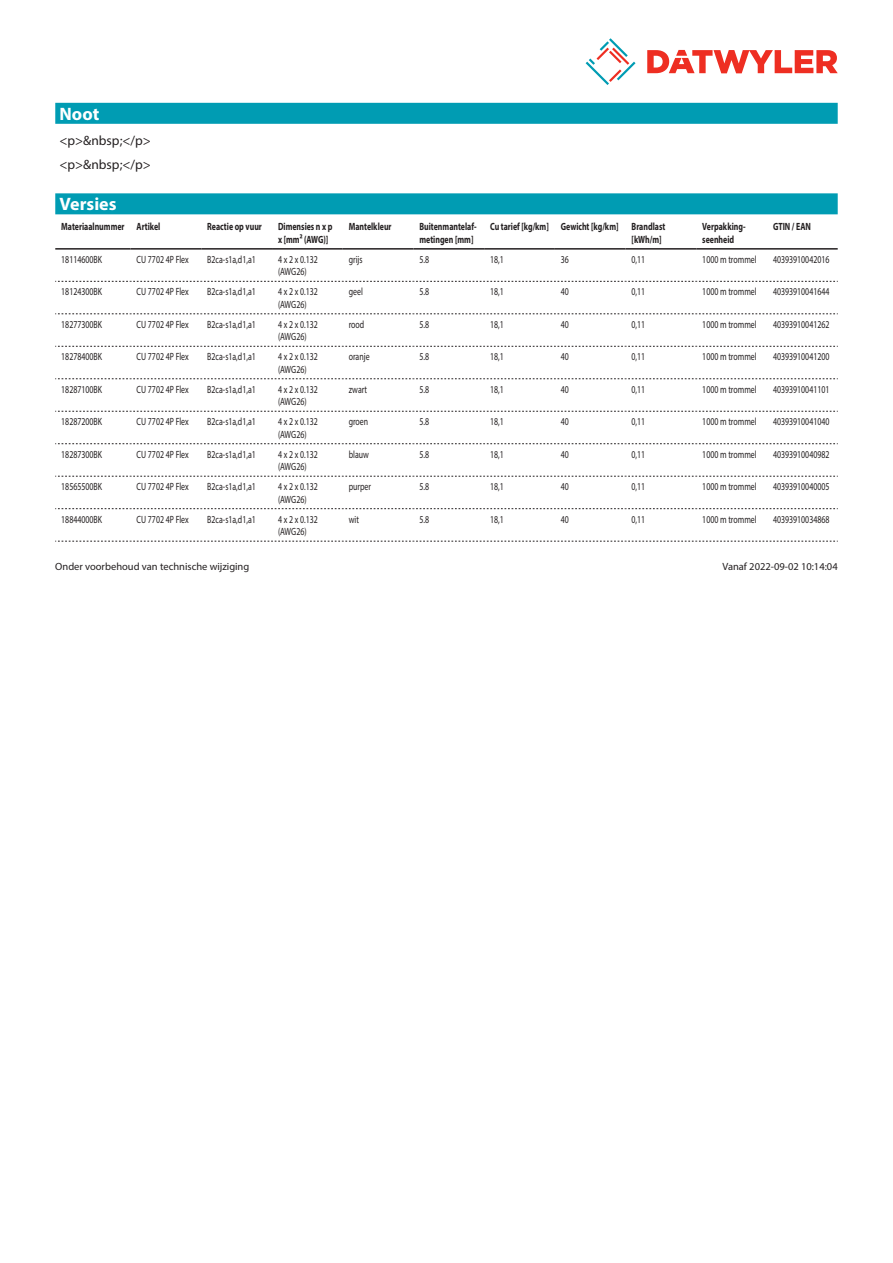
<style>
.page{position:relative;width:893px;height:1263px;background:#fff}
.page>*{position:absolute;margin:0;border:0;box-sizing:border-box;transform-origin:0 0}
.Standard_Head_Proper{font:700 18px "Myriad Pro";color:#fff}
.Standard_text{font:13.5px "Myriad Pro";color:#231f20}
.myriadlight{font:10.5px/12.6px "Myriad Pro";color:#231f20;scale:.75 1}
.myriadbold{font:700 10.5px/12.6px "Myriad Pro";color:#231f20;scale:.75 1}
.Footnote{font:10.5px "Myriad Pro";color:#231f20}
</style>
<div class="page">
<svg style="left:586px;top:38px;width:49px;height:47px"></svg>
<svg style="left:647px;top:50px;width:191px;height:23px"></svg>
<div style="left:55px;top:103px;width:783px;height:21px;background:#009cb3"></div>
<div style="left:55px;top:193px;width:783px;height:21px;background:#009cb3"></div>
<hr style="left:55px;top:248px;width:76px;height:2px;background:#231f20">
<hr style="left:131px;top:248px;width:70px;height:2px;background:#231f20">
<hr style="left:201px;top:248px;width:71px;height:2px;background:#231f20">
<hr style="left:272px;top:248px;width:71px;height:2px;background:#231f20">
<hr style="left:343px;top:248px;width:70px;height:2px;background:#231f20">
<hr style="left:413px;top:248px;width:71px;height:2px;background:#231f20">
<hr style="left:484px;top:248px;width:71px;height:2px;background:#231f20">
<hr style="left:555px;top:248px;width:71px;height:2px;background:#231f20">
<hr style="left:626px;top:248px;width:70px;height:2px;background:#231f20">
<hr style="left:696px;top:248px;width:71px;height:2px;background:#231f20">
<hr style="left:767px;top:248px;width:71px;height:2px;background:#231f20">
<svg style="left:55px;top:281px;width:783px;height:1px"></svg>
<svg style="left:55px;top:314px;width:783px;height:1px"></svg>
<svg style="left:55px;top:346px;width:783px;height:1px"></svg>
<svg style="left:55px;top:378px;width:783px;height:1px"></svg>
<svg style="left:55px;top:411px;width:783px;height:1px"></svg>
<svg style="left:55px;top:443px;width:783px;height:1px"></svg>
<svg style="left:55px;top:476px;width:783px;height:1px"></svg>
<svg style="left:55px;top:508px;width:783px;height:1px"></svg>
<svg style="left:55px;top:541px;width:783px;height:1px"></svg>
<p class="Standard_Head_Proper" style="left:60px;top:102px;width:41px">Noot</p>
<p class="Standard_text" style="left:60px;top:132px;width:93px">&lt;p&gt;&amp;nbsp;&lt;/p&gt;</p>
<p class="Standard_text" style="left:60px;top:156px;width:93px">&lt;p&gt;&amp;nbsp;&lt;/p&gt;</p>
<p class="Standard_Head_Proper" style="left:60px;top:193px;width:59px">Versies</p>
<p class="myriadbold" style="left:61px;top:220px;width:86px">Materiaalnummer</p>
<p class="myriadbold" style="left:137px;top:220px;width:33px">Artikel</p>
<p class="myriadbold" style="left:207px;top:220px;width:74px">Reactie op vuur</p>
<p class="myriadbold" style="left:278px;top:220px;width:74px">Dimensies n x p x [mm² (AWG)]</p>
<p class="myriadbold" style="left:349px;top:220px;width:59px">Mantelkleur</p>
<p class="myriadbold" style="left:419px;top:220px;width:78px">Buitenmantelaf&shy;metingen [mm]</p>
<p class="myriadbold" style="left:490px;top:220px;width:80px">Cu tarief [kg/km]</p>
<p class="myriadbold" style="left:561px;top:220px;width:78px">Gewicht [kg/km]</p>
<p class="myriadbold" style="left:632px;top:220px;width:47px">Brandlast [kWh/m]</p>
<p class="myriadbold" style="left:702px;top:220px;width:59px">Verpakking&shy;seenheid</p>
<p class="myriadbold" style="left:773px;top:220px;width:52px">GTIN / EAN</p>
<p class="myriadlight" style="left:61px;top:253px;width:56px">18114600BK</p>
<p class="myriadlight" style="left:137px;top:253px;width:71px">CU 7702 4P Flex</p>
<p class="myriadlight" style="left:207px;top:253px;width:66px">B2ca-s1a,d1,a1</p>
<p class="myriadlight" style="left:278px;top:253px;width:55px">4 x 2 x 0.132 (AWG26)</p>
<p class="myriadlight" style="left:349px;top:253px;width:20px">grijs</p>
<p class="myriadlight" style="left:419px;top:253px;width:14px">5.8</p>
<p class="myriadlight" style="left:490px;top:253px;width:20px">18,1</p>
<p class="myriadlight" style="left:561px;top:253px;width:12px">36</p>
<p class="myriadlight" style="left:632px;top:253px;width:20px">0,11</p>
<p class="myriadlight" style="left:702px;top:253px;width:74px">1000 m trommel</p>
<p class="myriadlight" style="left:773px;top:253px;width:77px">40393910042016</p>
<p class="myriadlight" style="left:61px;top:285px;width:56px">18124300BK</p>
<p class="myriadlight" style="left:137px;top:285px;width:71px">CU 7702 4P Flex</p>
<p class="myriadlight" style="left:207px;top:285px;width:66px">B2ca-s1a,d1,a1</p>
<p class="myriadlight" style="left:278px;top:285px;width:55px">4 x 2 x 0.132 (AWG26)</p>
<p class="myriadlight" style="left:349px;top:285px;width:20px">geel</p>
<p class="myriadlight" style="left:419px;top:285px;width:14px">5.8</p>
<p class="myriadlight" style="left:490px;top:285px;width:20px">18,1</p>
<p class="myriadlight" style="left:561px;top:285px;width:12px">40</p>
<p class="myriadlight" style="left:632px;top:285px;width:20px">0,11</p>
<p class="myriadlight" style="left:702px;top:285px;width:74px">1000 m trommel</p>
<p class="myriadlight" style="left:773px;top:285px;width:77px">40393910041644</p>
<p class="myriadlight" style="left:61px;top:318px;width:56px">18277300BK</p>
<p class="myriadlight" style="left:137px;top:318px;width:71px">CU 7702 4P Flex</p>
<p class="myriadlight" style="left:207px;top:318px;width:66px">B2ca-s1a,d1,a1</p>
<p class="myriadlight" style="left:278px;top:318px;width:55px">4 x 2 x 0.132 (AWG26)</p>
<p class="myriadlight" style="left:349px;top:318px;width:22px">rood</p>
<p class="myriadlight" style="left:419px;top:318px;width:14px">5.8</p>
<p class="myriadlight" style="left:490px;top:318px;width:20px">18,1</p>
<p class="myriadlight" style="left:561px;top:318px;width:12px">40</p>
<p class="myriadlight" style="left:632px;top:318px;width:20px">0,11</p>
<p class="myriadlight" style="left:702px;top:318px;width:74px">1000 m trommel</p>
<p class="myriadlight" style="left:773px;top:318px;width:77px">40393910041262</p>
<p class="myriadlight" style="left:61px;top:350px;width:56px">18278400BK</p>
<p class="myriadlight" style="left:137px;top:350px;width:71px">CU 7702 4P Flex</p>
<p class="myriadlight" style="left:207px;top:350px;width:66px">B2ca-s1a,d1,a1</p>
<p class="myriadlight" style="left:278px;top:350px;width:55px">4 x 2 x 0.132 (AWG26)</p>
<p class="myriadlight" style="left:349px;top:350px;width:29px">oranje</p>
<p class="myriadlight" style="left:419px;top:350px;width:14px">5.8</p>
<p class="myriadlight" style="left:490px;top:350px;width:20px">18,1</p>
<p class="myriadlight" style="left:561px;top:350px;width:12px">40</p>
<p class="myriadlight" style="left:632px;top:350px;width:20px">0,11</p>
<p class="myriadlight" style="left:702px;top:350px;width:74px">1000 m trommel</p>
<p class="myriadlight" style="left:773px;top:350px;width:77px">40393910041200</p>
<p class="myriadlight" style="left:61px;top:383px;width:56px">18287100BK</p>
<p class="myriadlight" style="left:137px;top:383px;width:71px">CU 7702 4P Flex</p>
<p class="myriadlight" style="left:207px;top:383px;width:66px">B2ca-s1a,d1,a1</p>
<p class="myriadlight" style="left:278px;top:383px;width:55px">4 x 2 x 0.132 (AWG26)</p>
<p class="myriadlight" style="left:349px;top:383px;width:26px">zwart</p>
<p class="myriadlight" style="left:419px;top:383px;width:14px">5.8</p>
<p class="myriadlight" style="left:490px;top:383px;width:20px">18,1</p>
<p class="myriadlight" style="left:561px;top:383px;width:12px">40</p>
<p class="myriadlight" style="left:632px;top:383px;width:20px">0,11</p>
<p class="myriadlight" style="left:702px;top:383px;width:74px">1000 m trommel</p>
<p class="myriadlight" style="left:773px;top:383px;width:77px">40393910041101</p>
<p class="myriadlight" style="left:61px;top:415px;width:56px">18287200BK</p>
<p class="myriadlight" style="left:137px;top:415px;width:71px">CU 7702 4P Flex</p>
<p class="myriadlight" style="left:207px;top:415px;width:66px">B2ca-s1a,d1,a1</p>
<p class="myriadlight" style="left:278px;top:415px;width:55px">4 x 2 x 0.132 (AWG26)</p>
<p class="myriadlight" style="left:349px;top:415px;width:27px">groen</p>
<p class="myriadlight" style="left:419px;top:415px;width:14px">5.8</p>
<p class="myriadlight" style="left:490px;top:415px;width:20px">18,1</p>
<p class="myriadlight" style="left:561px;top:415px;width:12px">40</p>
<p class="myriadlight" style="left:632px;top:415px;width:20px">0,11</p>
<p class="myriadlight" style="left:702px;top:415px;width:74px">1000 m trommel</p>
<p class="myriadlight" style="left:773px;top:415px;width:77px">40393910041040</p>
<p class="myriadlight" style="left:61px;top:448px;width:56px">18287300BK</p>
<p class="myriadlight" style="left:137px;top:448px;width:71px">CU 7702 4P Flex</p>
<p class="myriadlight" style="left:207px;top:448px;width:66px">B2ca-s1a,d1,a1</p>
<p class="myriadlight" style="left:278px;top:448px;width:55px">4 x 2 x 0.132 (AWG26)</p>
<p class="myriadlight" style="left:349px;top:448px;width:29px">blauw</p>
<p class="myriadlight" style="left:419px;top:448px;width:14px">5.8</p>
<p class="myriadlight" style="left:490px;top:448px;width:20px">18,1</p>
<p class="myriadlight" style="left:561px;top:448px;width:12px">40</p>
<p class="myriadlight" style="left:632px;top:448px;width:20px">0,11</p>
<p class="myriadlight" style="left:702px;top:448px;width:74px">1000 m trommel</p>
<p class="myriadlight" style="left:773px;top:448px;width:77px">40393910040982</p>
<p class="myriadlight" style="left:61px;top:480px;width:56px">18565500BK</p>
<p class="myriadlight" style="left:137px;top:480px;width:71px">CU 7702 4P Flex</p>
<p class="myriadlight" style="left:207px;top:480px;width:66px">B2ca-s1a,d1,a1</p>
<p class="myriadlight" style="left:278px;top:480px;width:55px">4 x 2 x 0.132 (AWG26)</p>
<p class="myriadlight" style="left:349px;top:480px;width:31px">purper</p>
<p class="myriadlight" style="left:419px;top:480px;width:14px">5.8</p>
<p class="myriadlight" style="left:490px;top:480px;width:20px">18,1</p>
<p class="myriadlight" style="left:561px;top:480px;width:12px">40</p>
<p class="myriadlight" style="left:632px;top:480px;width:20px">0,11</p>
<p class="myriadlight" style="left:702px;top:480px;width:74px">1000 m trommel</p>
<p class="myriadlight" style="left:773px;top:480px;width:77px">40393910040005</p>
<p class="myriadlight" style="left:61px;top:513px;width:56px">18844000BK</p>
<p class="myriadlight" style="left:137px;top:513px;width:71px">CU 7702 4P Flex</p>
<p class="myriadlight" style="left:207px;top:513px;width:66px">B2ca-s1a,d1,a1</p>
<p class="myriadlight" style="left:278px;top:513px;width:55px">4 x 2 x 0.132 (AWG26)</p>
<p class="myriadlight" style="left:349px;top:513px;width:15px">wit</p>
<p class="myriadlight" style="left:419px;top:513px;width:14px">5.8</p>
<p class="myriadlight" style="left:490px;top:513px;width:20px">18,1</p>
<p class="myriadlight" style="left:561px;top:513px;width:12px">40</p>
<p class="myriadlight" style="left:632px;top:513px;width:20px">0,11</p>
<p class="myriadlight" style="left:702px;top:513px;width:74px">1000 m trommel</p>
<p class="myriadlight" style="left:773px;top:513px;width:77px">40393910034868</p>
<p class="Footnote" style="left:55px;top:560px;width:196px">Onder voorbehoud van technische wijziging</p>
<p class="Footnote" style="left:722px;top:560px;width:117px">Vanaf 2022-09-02 10:14:04</p>
</div>
